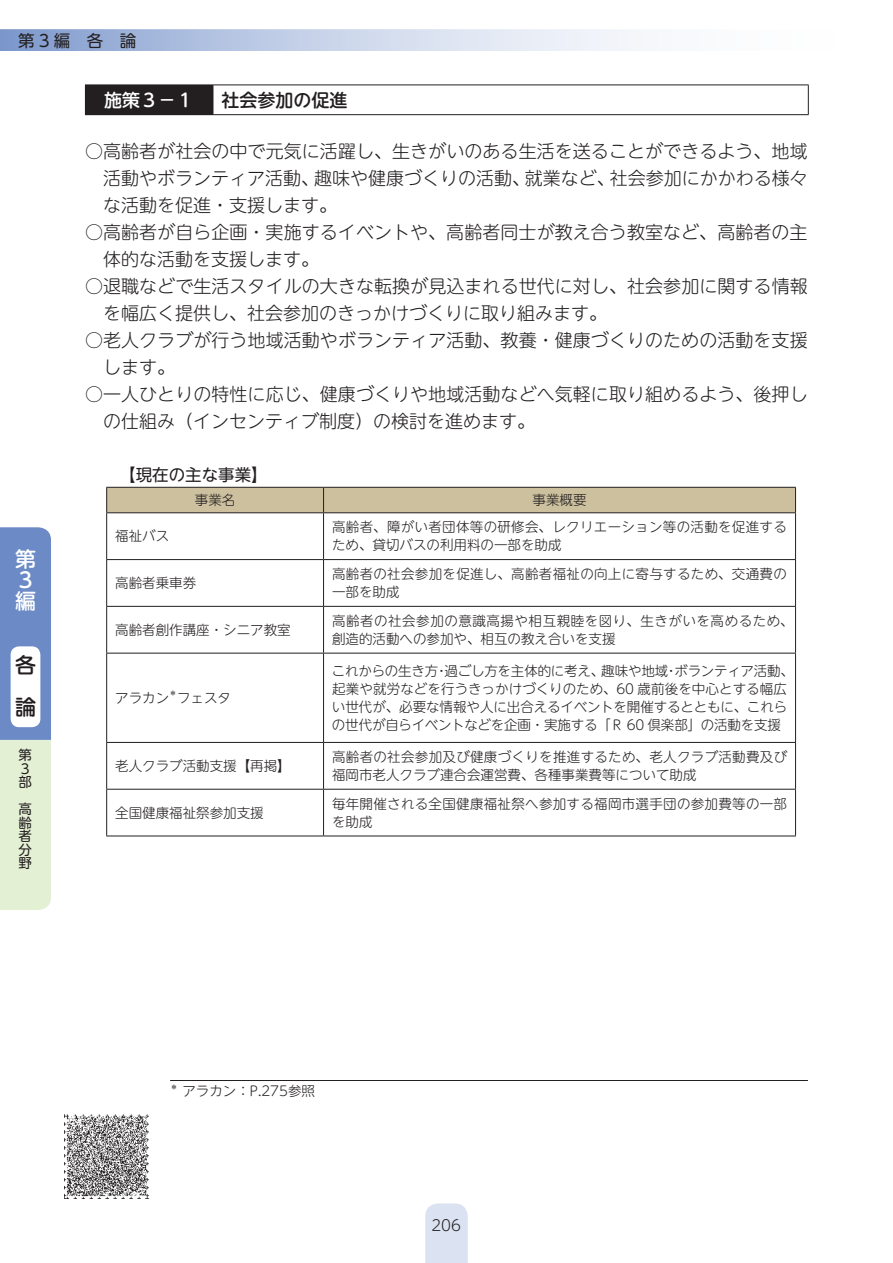
<style>
.page{position:relative;width:893px;height:1263px;background:#fff}
.page>*{position:absolute;margin:0;border:0;box-sizing:border-box;transform-origin:0 0}
.t1{font:500 21px/21px "UD Shin M Go Pro";color:#fff}
.t2{font:500 21px/42px "UD Shin M Go Pro";color:#231f20}
.t3{font:300 18px/27px "UD Shin M Go Pro";letter-spacing:.005em;color:#231f20}
.t4{font:500 18px "UD Shin M Go Pro";color:#231f20}
.t5{font:500 18px "UD Shin M Go Pro";color:#fff}
.t6{font:16.5px "UD Shin M Go Pro";color:#231f20}
.t7{font:300 15px "UD Shin M Go Pro";color:#231f20}
.t8{font:300 13.5px/18px "UD Shin M Go Pro";color:#231f20}
.t9{font:300 13.5px/18px "UD Shin M Go Pro";letter-spacing:.025em;color:#231f20}
.t10{font:300 13.5px/18px "UD Shin M Go Pro";letter-spacing:.04em;color:#231f20}
.t11{font:300 13.5px/18px "UD Shin M Go Pro";letter-spacing:.02em;color:#231f20}
.t12{font:13.5px/13.5px "UD Shin M Go Pro";color:#231f20}
.t13{font:300 7.8px "UD Shin M Go Pro";color:#231f20}
</style>
<div class="page">
<div style="left:425px;top:1203px;width:43px;height:60px;background:#dbe2f2"></div>
<svg style="left:0;top:30px;width:643px;height:21px;background:#c2cfe7"></svg>
<svg style="left:0;top:527px;width:51px;height:383px;background:#b3c6d3"></svg>
<div style="left:85px;top:85px;width:128px;height:30px;background:#231f20"></div>
<hr style="left:213px;top:85px;width:596px;height:1px;background:#231f20">
<svg style="left:808px;top:85px;width:1px;height:29px"></svg>
<hr style="left:213px;top:114px;width:596px;height:1px;background:#231f20">
<svg style="left:213px;top:85px;width:1px;height:29px"></svg>
<hr style="left:170px;top:1080px;width:638px;height:1px;background:#231f20">
<div style="left:106px;top:487px;width:690px;height:25px;background:#cdc09f"></div>
<hr style="left:106px;top:512px;width:218px;height:1px;background:#231f20">
<hr style="left:106px;top:513px;width:1px;height:46px;background:#231f20">
<hr style="left:324px;top:512px;width:472px;height:1px;background:#231f20">
<hr style="left:323px;top:513px;width:1px;height:46px;background:#231f20">
<hr style="left:795px;top:513px;width:1px;height:46px;background:#231f20">
<hr style="left:106px;top:559px;width:218px;height:1px;background:#231f20">
<hr style="left:106px;top:560px;width:1px;height:46px;background:#231f20">
<hr style="left:324px;top:559px;width:472px;height:1px;background:#231f20">
<hr style="left:323px;top:560px;width:1px;height:46px;background:#231f20">
<hr style="left:795px;top:560px;width:1px;height:46px;background:#231f20">
<hr style="left:106px;top:606px;width:218px;height:1px;background:#231f20">
<hr style="left:106px;top:607px;width:1px;height:46px;background:#231f20">
<hr style="left:324px;top:606px;width:472px;height:1px;background:#231f20">
<hr style="left:323px;top:607px;width:1px;height:46px;background:#231f20">
<hr style="left:795px;top:607px;width:1px;height:46px;background:#231f20">
<hr style="left:106px;top:653px;width:218px;height:1px;background:#231f20">
<hr style="left:106px;top:653px;width:1px;height:89px;background:#231f20">
<hr style="left:324px;top:653px;width:472px;height:1px;background:#231f20">
<hr style="left:323px;top:653px;width:1px;height:89px;background:#231f20">
<hr style="left:795px;top:653px;width:1px;height:89px;background:#231f20">
<hr style="left:106px;top:742px;width:218px;height:1px;background:#231f20">
<hr style="left:106px;top:743px;width:1px;height:46px;background:#231f20">
<hr style="left:324px;top:742px;width:472px;height:1px;background:#231f20">
<hr style="left:323px;top:743px;width:1px;height:46px;background:#231f20">
<hr style="left:795px;top:743px;width:1px;height:46px;background:#231f20">
<hr style="left:106px;top:789px;width:218px;height:1px;background:#231f20">
<hr style="left:106px;top:789px;width:1px;height:47px;background:#231f20">
<hr style="left:324px;top:789px;width:472px;height:1px;background:#231f20">
<hr style="left:323px;top:789px;width:1px;height:47px;background:#231f20">
<hr style="left:795px;top:789px;width:1px;height:47px;background:#231f20">
<hr style="left:106px;top:836px;width:218px;height:1px;background:#231f20">
<hr style="left:324px;top:836px;width:472px;height:1px;background:#231f20">
<img style="left:64px;top:1114px;width:84px;height:85px">
<p class="t6" style="left:18px;top:27px;width:120px">第 3 編　各　論</p>
<p class="t5" style="left:104px;top:85px;width:91px">施策３－１</p>
<p class="t4" style="left:221px;top:85px;width:128px">社会参加の促進</p>
<p class="t3" style="left:103px;top:137px;width:706px;text-align:justify;text-indent:-18px">○高齢者が社会の中で元気に活躍し、生きがいのある生活を送ることができるよう、地域活動やボランティア活動、趣味や健康づくりの活動、就業など、社会参加にかかわる様々な活動を促進・支援します。</p>
<p class="t3" style="left:103px;top:218px;width:706px;text-indent:-18px">○高齢者が自ら企画・実施するイベントや、高齢者同士が教え合う教室など、高齢者の主体的な活動を支援します。</p>
<p class="t3" style="left:103px;top:272px;width:706px;text-indent:-18px">○退職などで生活スタイルの大きな転換が見込まれる世代に対し、社会参加に関する情報を幅広く提供し、社会参加のきっかけづくりに取り組みます。</p>
<p class="t3" style="left:103px;top:326px;width:706px;text-indent:-18px">○老人クラブが行う地域活動やボランティア活動、教養・健康づくりのための活動を支援します。</p>
<p class="t3" style="left:103px;top:380px;width:706px;text-indent:-18px">○一人ひとりの特性に応じ、健康づくりや地域活動などへ気軽に取り組めるよう、後押しの仕組み（インセンティブ制度）の検討を進めます。</p>
<p class="t6" style="left:119px;top:461px;width:150px">【現在の主な事業】</p>
<p class="t1" style="left:15px;top:547px;width:22px">第<br>３編</p>
<p class="t2" style="left:15px;top:643px;width:22px">各論</p>
<p class="t12" style="left:18px;top:748px;width:15px">第<br>３部</p>
<p class="t12" style="left:18px;top:802px;width:15px;text-align:justify">高齢者分野</p>
<p class="t8" style="left:195px;top:490px;width:42px">事業名</p>
<p class="t8" style="left:533px;top:490px;width:55px">事業概要</p>
<p class="t8" style="left:115px;top:526px;width:55px">福祉バス</p>
<p class="t9" style="left:332px;top:517px;width:456px">高齢者、障がい者団体等の研修会、レクリエーション等の活動を促進するため、貸切バスの利用料の一部を助成</p>
<p class="t8" style="left:115px;top:573px;width:82px">高齢者乗車券</p>
<p class="t9" style="left:332px;top:564px;width:456px">高齢者の社会参加を促進し、高齢者福祉の向上に寄与するため、交通費の一部を助成</p>
<p class="t8" style="left:115px;top:620px;width:177px">高齢者創作講座・シニア教室</p>
<p class="t10" style="left:332px;top:611px;width:463px">高齢者の社会参加の意識高揚や相互親睦を図り、生きがいを高めるため、創造的活動への参加や、相互の教え合いを支援</p>
<p class="t8" style="left:115px;top:688px;width:55px">アラカン</p>
<p class="t13" style="left:169px;top:687px;width:9px">＊</p>
<p class="t8" style="left:177px;top:688px;width:55px">フェスタ</p>
<p class="t8" style="left:332px;top:661px;width:464px">これからの生き方・過ごし方を主体的に考え、趣味や地域・ボランティア活動、起業や就労などを行うきっかけづくりのため、60 歳前後を中心とする幅広い世代が、必要な情報や人に出合えるイベントを開催するとともに、これらの世代が自らイベントなどを企画・実施する「Ｒ 60 倶楽部」の活動を支援</p>
<p class="t8" style="left:115px;top:756px;width:177px">老人クラブ活動支援【再掲】</p>
<p class="t9" style="left:332px;top:747px;width:457px">高齢者の社会参加及び健康づくりを推進するため、老人クラブ活動費及び福岡市老人クラブ連合会運営費、各種事業費等について助成</p>
<p class="t8" style="left:115px;top:803px;width:150px">全国健康福祉祭参加支援</p>
<p class="t11" style="left:332px;top:794px;width:457px">毎年開催される全国健康福祉祭へ参加する福岡市選手団の参加費等の一部を助成</p>
<p class="t13" style="left:170px;top:1080px;width:9px">＊</p>
<p class="t8" style="left:182px;top:1081px;width:134px">アラカン：P.275参照</p>
<p class="t7" style="left:431px;top:1213px;width:31px">206</p>
</div>
